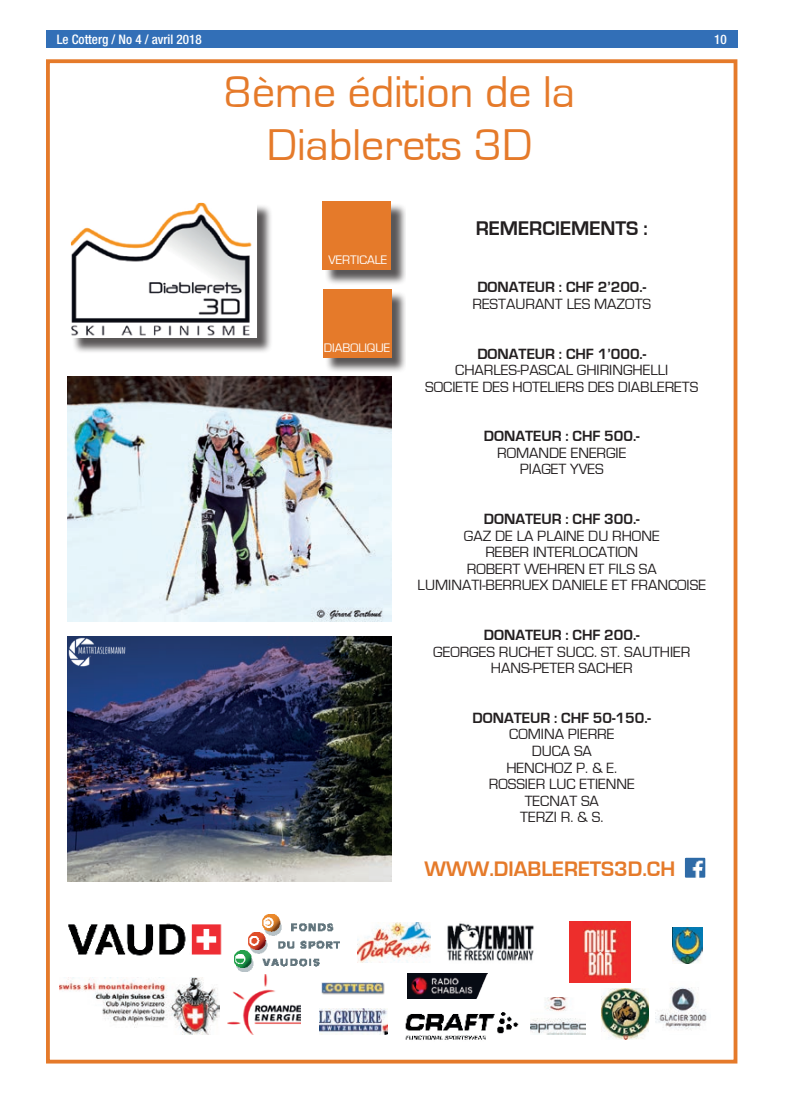
<style>
.page{position:relative;width:787px;height:1106px;background:#fff}
.page>*{position:absolute;margin:0;border:0;box-sizing:border-box;transform-origin:0 0}
.t1{font:45.88px/53.5px "Eurostile";color:#e57a2a;text-align:center}
.t2{font:700 21.62px "Eurostile";color:#e57a2a}
.t3{font:700 20.38px "Eurostile";color:#231f20}
.t4{font:15.25px/16.5px "Eurostile";color:#231f20;text-align:center}
.t5{font:700 15.25px "Eurostile";color:#231f20}
.t6{font:500 condensed 13.12px "Helvetica Neue LT Std";color:#fff}
.t7{font:12.75px "Eurostile";color:#fff}
</style>
<div class="page">
<div style="left:46px;top:30px;width:691px;height:18px;background:#326fb7"></div>
<div style="left:46px;top:59px;width:691px;height:1004px;border:4px solid #e57a2a"></div>
<img style="left:67px;top:377px;width:325px;height:244px">
<div style="left:72px;top:203px;width:201px;height:150px;background:#231f20;opacity:.75"></div>
<img style="left:72px;top:204px;width:183px;height:132px">
<img style="left:530px;top:997px;width:56px;height:37px">
<img style="left:321px;top:982px;width:63px;height:12px">
<img style="left:319px;top:1008px;width:68px;height:26px">
<img style="left:447px;top:923px;width:87px;height:38px">
<img style="left:357px;top:922px;width:73px;height:40px">
<img style="left:601px;top:988px;width:47px;height:51px">
<img style="left:672px;top:927px;width:30px;height:36px">
<img style="left:407px;top:973px;width:80px;height:25px">
<img style="left:656px;top:987px;width:51px;height:43px">
<img style="left:685px;top:857px;width:20px;height:20px">
<div style="left:324px;top:203px;width:83px;height:83px;background:#231f20;opacity:.75"></div>
<div style="left:322px;top:201px;width:69px;height:69px;background:#e57a2a"></div>
<div style="left:324px;top:291px;width:83px;height:82px;background:#231f20;opacity:.75"></div>
<div style="left:323px;top:289px;width:68px;height:68px;background:#e57a2a"></div>
<img style="left:60px;top:977px;width:160px;height:57px">
<img style="left:68px;top:923px;width:154px;height:33px">
<img style="left:234px;top:914px;width:105px;height:57px">
<div style="left:406px;top:196px;width:311px;height:636px;background:#fff"></div>
<img style="left:228px;top:974px;width:73px;height:60px">
<img style="left:67px;top:636px;width:325px;height:245px">
<img style="left:405px;top:1012px;width:114px;height:28px">
<img style="left:68px;top:636px;width:58px;height:31px">
<img style="left:569px;top:921px;width:61px;height:61px">
<p class="t6" style="left:57px;top:31px;width:147px">Le Cotterg / No 4 / avril 2018</p>
<p class="t6" style="left:714px;top:31px;width:14px">10</p>
<h1 class="t1" style="left:224px;top:66px;width:352px">8ème édition de la<br>Diablerets 3D</h1>
<p class="t7" style="left:328px;top:253px;width:60px">VERTICALE</p>
<p class="t7" style="left:324px;top:341px;width:68px">DIABOLIQUE</p>
<h3 class="t3" style="left:475px;top:217px;width:174px">REMERCIEMENTS :</h3>
<p class="t5" style="left:477px;top:279px;width:170px">DONATEUR : CHF 2’200.-</p>
<p class="t4" style="left:472px;top:296px;width:180px">RESTAURANT LES MAZOTS</p>
<p class="t5" style="left:477px;top:345px;width:170px">DONATEUR : CHF 1’000.-</p>
<p class="t4" style="left:425px;top:362px;width:275px">CHARLES-PASCAL GHIRINGHELLI<br>SOCIETE DES HOTELIERS DES DIABLERETS</p>
<p class="t5" style="left:484px;top:428px;width:157px">DONATEUR : CHF 500.-</p>
<p class="t4" style="left:497px;top:445px;width:131px">ROMANDE ENERGIE<br>PIAGET YVES</p>
<p class="t5" style="left:484px;top:511px;width:157px">DONATEUR : CHF 300.-</p>
<p class="t4" style="left:417px;top:528px;width:290px">GAZ DE LA PLAINE DU RHONE<br>REBER INTERLOCATION<br>ROBERT WEHREN ET FILS SA<br>LUMINATI-BERRUEX DANIELE ET FRANCOISE</p>
<p class="t5" style="left:484px;top:626px;width:157px">DONATEUR : CHF 200.-</p>
<p class="t4" style="left:433px;top:643px;width:259px">GEORGES RUCHET SUCC. ST. SAUTHIER<br>HANS-PETER SACHER</p>
<p class="t5" style="left:472px;top:709px;width:180px">DONATEUR : CHF 50-150.-</p>
<p class="t4" style="left:489px;top:726px;width:147px">COMINA PIERRE<br>DUCA SA<br>HENCHOZ P. &amp; E.<br>ROSSIER LUC ETIENNE<br>TECNAT SA<br>TERZI R. &amp; S.</p>
<h2 class="t2" style="left:424px;top:857px;width:252px">WWW.DIABLERETS3D.CH</h2>
</div>
